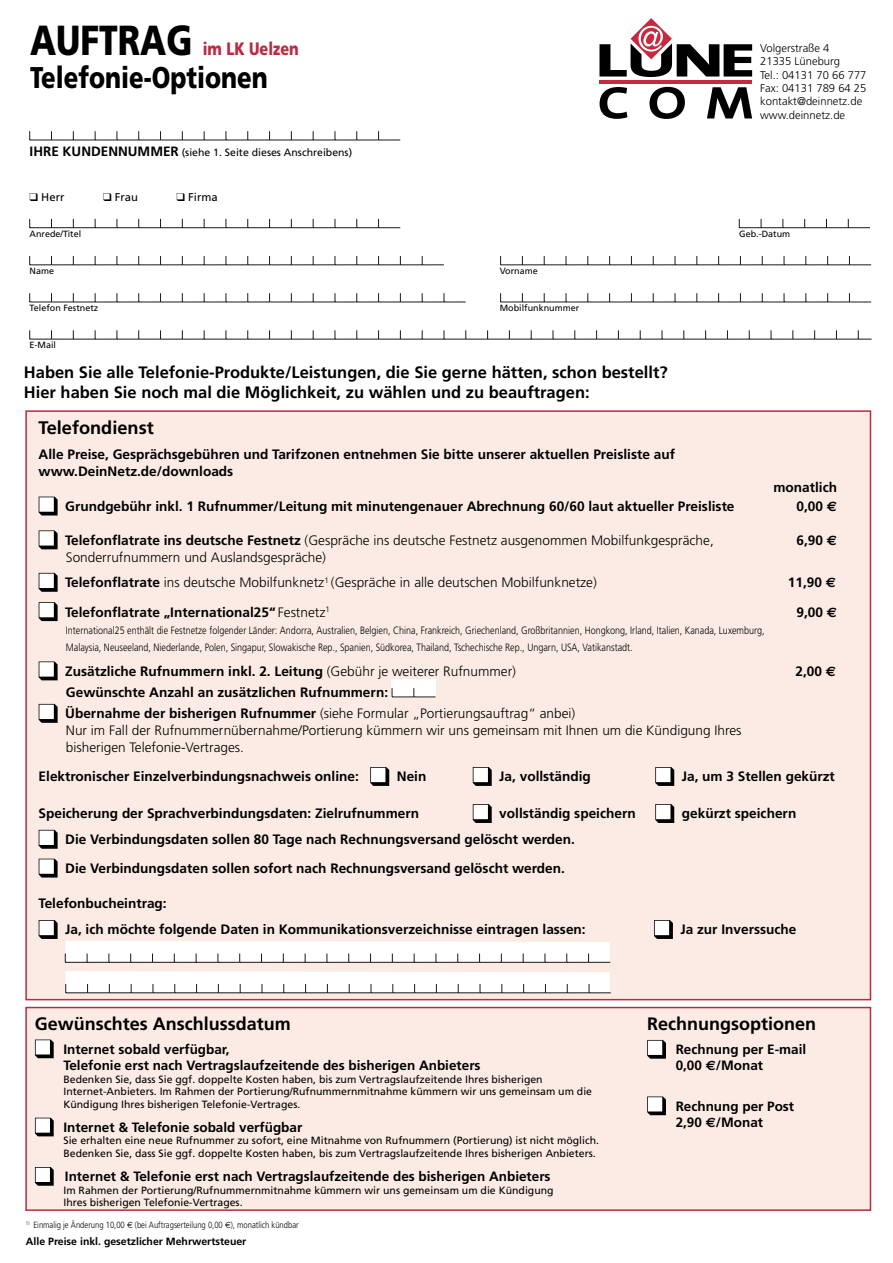
<style>
.page{position:relative;width:893px;height:1263px;background:#fff}
.page>*{position:absolute;margin:0;border:0;box-sizing:border-box;transform-origin:0 0}
.t1{font:900 42px "Frutiger";color:#000;scale:.8 1}
.t2{font:900 30px "Frutiger";color:#000;scale:.8 1}
.t3{font:700 18.15px "Frutiger";color:#000}
.t4{font:700 18px "Frutiger";color:#000}
.t5{font:900 18px "Frutiger";color:#b72c42;scale:.8 1}
.t6{font:700 16.5px/19.8px "Frutiger";color:#000}
.t7{font:700 13.65px/16.4px "Frutiger";color:#000}
.t8{font:300 13.65px/25.5px "Frutiger";color:#000}
.t9{font:700 13.5px/16.2px "Frutiger";color:#000}
.t10{font:300 11.25px/13.4px "Frutiger";color:#000}
.t11{font:11.25px "Frutiger";color:#000}
.t12{font:300 10.65px/17px "Frutiger";color:#000;scale:.85 1}
.t13{font:10.5px/12.6px "Frutiger";color:#000}
.t14{font:700 10.5px "Frutiger";color:#000}
.t15{font:300 9px "Frutiger";color:#000;scale:.85 1}
.t16{font:9px "Frutiger";color:#000}
.s1{font-weight:700;font-size:13.5px}
.s2{font-family:"Euro Sans"}
.s3{font-weight:700}
.s4{font-weight:300}
.s5{font-family:"Euro Sans";font-weight:400}
</style>
<div class="page">
<div style="left:25px;top:1007px;width:846px;height:204px;background:#fbebe4;border:2px solid #b72c42"></div>
<svg style="left:29px;top:131px;width:371px;height:10px"></svg>
<svg style="left:29px;top:219px;width:371px;height:9px"></svg>
<svg style="left:739px;top:219px;width:131px;height:9px"></svg>
<svg style="left:29px;top:256px;width:415px;height:10px"></svg>
<svg style="left:500px;top:256px;width:371px;height:10px"></svg>
<svg style="left:29px;top:293px;width:437px;height:10px"></svg>
<svg style="left:500px;top:293px;width:371px;height:10px"></svg>
<svg style="left:29px;top:330px;width:843px;height:10px"></svg>
<svg style="left:600px;top:87px;width:27px;height:32px"></svg>
<svg style="left:649px;top:87px;width:36px;height:32px"></svg>
<svg style="left:707px;top:87px;width:45px;height:31px"></svg>
<svg style="left:599px;top:18px;width:153px;height:59px"></svg>
<hr style="left:599px;top:80px;width:153px;height:3px;background:#c72a40">
<svg style="left:35px;top:1039px;width:19px;height:19px"></svg>
<svg style="left:35px;top:1118px;width:19px;height:18px"></svg>
<svg style="left:35px;top:1167px;width:19px;height:19px"></svg>
<svg style="left:647px;top:1040px;width:19px;height:19px"></svg>
<svg style="left:647px;top:1096px;width:19px;height:19px"></svg>
<div style="left:25px;top:410px;width:846px;height:590px;background:#fbebe4;border:2px solid #b72c42"></div>
<div style="left:392px;top:679px;width:44px;height:18px;background:#fff"></div>
<svg style="left:39px;top:497px;width:19px;height:18px"></svg>
<svg style="left:39px;top:530px;width:19px;height:19px"></svg>
<svg style="left:39px;top:573px;width:19px;height:19px"></svg>
<svg style="left:39px;top:602px;width:19px;height:19px"></svg>
<svg style="left:39px;top:661px;width:19px;height:19px"></svg>
<svg style="left:392px;top:688px;width:44px;height:10px"></svg>
<svg style="left:39px;top:704px;width:19px;height:19px"></svg>
<svg style="left:370px;top:767px;width:19px;height:19px"></svg>
<svg style="left:473px;top:767px;width:19px;height:19px"></svg>
<svg style="left:655px;top:767px;width:19px;height:19px"></svg>
<svg style="left:473px;top:804px;width:19px;height:19px"></svg>
<svg style="left:655px;top:804px;width:19px;height:19px"></svg>
<svg style="left:39px;top:830px;width:19px;height:19px"></svg>
<svg style="left:39px;top:859px;width:19px;height:18px"></svg>
<svg style="left:39px;top:920px;width:19px;height:19px"></svg>
<svg style="left:654px;top:920px;width:19px;height:19px"></svg>
<svg style="left:65px;top:941px;width:545px;height:22px;background:#f0efef"></svg>
<svg style="left:65px;top:971px;width:546px;height:22px;background:#f3f3f2"></svg>
<h1 class="t1" style="left:30px;top:15px;width:205px">AUFTRAG</h1>
<h3 class="t5" style="left:203px;top:38px;width:122px">im LK Uelzen</h3>
<h2 class="t2" style="left:30px;top:59px;width:299px">Telefonie-Optionen</h2>
<p class="t10" style="left:760px;top:41px;width:108px">Volgerstraße 4<br>21335 Lüneburg<br>Tel.: 04131 70 66 777<br>Fax: 04131 789 64 25 kontakt@deinnetz.de www.deinnetz.de</p>
<p class="t13" style="left:30px;top:146px;width:324px"><span class="s1">IHRE KUNDENNUMMER</span> (siehe 1. Seite dieses Anschreibens)</p>
<p class="t11" style="left:30px;top:191px;width:36px">❑ Herr</p>
<p class="t11" style="left:103px;top:191px;width:36px">❑ Frau</p>
<p class="t11" style="left:177px;top:191px;width:43px">❑ Firma</p>
<p class="t16" style="left:30px;top:228px;width:53px">Anrede/Titel</p>
<p class="t16" style="left:739px;top:228px;width:53px">Geb.-Datum</p>
<p class="t16" style="left:30px;top:266px;width:26px">Name</p>
<p class="t16" style="left:500px;top:266px;width:40px">Vorname</p>
<p class="t16" style="left:30px;top:303px;width:70px">Telefon Festnetz</p>
<p class="t16" style="left:500px;top:303px;width:81px">Mobilfunknummer</p>
<p class="t16" style="left:30px;top:340px;width:28px">E-Mail</p>
<p class="t6" style="left:24px;top:362px;width:645px">Haben Sie alle Telefonie-Produkte/Leistungen, die Sie gerne hätten, schon bestellt?<br>Hier haben Sie noch mal die Möglichkeit, zu wählen und zu beauftragen:</p>
<h3 class="t3" style="left:39px;top:417px;width:117px">Telefondienst</h3>
<p class="t7" style="left:39px;top:446px;width:638px">Alle Preise, Gesprächsgebühren und Tarifzonen entnehmen Sie bitte unserer aktuellen Preisliste auf www.DeinNetz.de/downloads</p>
<p class="t7" style="left:773px;top:479px;width:65px">monatlich</p>
<p class="t7" style="left:65px;top:498px;width:671px">Grundgebühr inkl. 1 Rufnummer/Leitung mit minutengenauer Abrechnung 60/60 laut aktueller Preisliste</p>
<p class="t7" style="left:797px;top:498px;width:42px">0,00 <span class="s2">€</span></p>
<p class="t8" style="left:65px;top:527px;width:650px"><span class="s3">Telefonflatrate ins deutsche Festnetz</span> (Gespräche ins deutsche Festnetz ausgenommen Mobilfunkgespräche,</p>
<p class="t7" style="left:797px;top:532px;width:42px">6,90 <span class="s2">€</span></p>
<p class="t8" style="left:65px;top:544px;width:533px">Sonderrufnummern und Auslandsgespräche)<br><span class="s3">Telefonflatrate</span> ins deutsche Mobilfunknetz<sup>1</sup> (Gespräche in alle deutschen Mobilfunknetze)</p>
<p class="t7" style="left:788px;top:574px;width:50px">11,90 <span class="s2">€</span></p>
<p class="t7" style="left:65px;top:603px;width:266px">Telefonflatrate „International25“ <span class="s4">Festnetz</span><sup>1</sup></p>
<p class="t7" style="left:796px;top:603px;width:42px">9,00 <span class="s2">€</span></p>
<p class="t12" style="left:66px;top:621px;width:823px">International25 enthält die Festnetze folgender Länder: Andorra, Australien, Belgien, China, Frankreich, Griechenland, Großbritannien, Hongkong, Irland, Italien, Kanada, Luxemburg,<br>Malaysia, Neuseeland, Niederlande, Polen, Singapur, Slowakische Rep., Spanien, Südkorea, Thailand, Tschechische Rep., Ungarn, USA, Vatikanstadt.</p>
<p class="t7" style="left:65px;top:663px;width:452px">Zusätzliche Rufnummern inkl. 2. Leitung <span class="s4">(Gebühr je weiterer Rufnummer)</span></p>
<p class="t7" style="left:796px;top:663px;width:42px">2,00 <span class="s2">€</span></p>
<p class="t7" style="left:65px;top:682px;width:512px;line-height:21.1px">Gewünschte Anzahl an zusätzlichen Rufnummern:<br>Übernahme der bisherigen Rufnummer <span class="s4">(siehe Formular „Portierungsauftrag“ anbei)</span></p>
<p class="t8" style="left:66px;top:722px;width:677px;line-height:16.4px">Nur im Fall der Rufnummernübernahme/Portierung kümmern wir uns gemeinsam mit Ihnen um die Kündigung Ihres bisherigen Telefonie-Vertrages.</p>
<p class="t7" style="left:39px;top:768px;width:322px">Elektronischer Einzelverbindungsnachweis online:</p>
<p class="t7" style="left:397px;top:768px;width:31px">Nein</p>
<p class="t7" style="left:499px;top:768px;width:93px">Ja, vollständig</p>
<p class="t7" style="left:682px;top:768px;width:155px">Ja, um 3 Stellen gekürzt</p>
<p class="t7" style="left:39px;top:805px;width:382px">Speicherung der Sprachverbindungsdaten: Zielrufnummern</p>
<p class="t7" style="left:499px;top:805px;width:138px">vollständig speichern</p>
<p class="t7" style="left:682px;top:805px;width:116px">gekürzt speichern</p>
<p class="t7" style="left:65px;top:825px;width:511px;line-height:28.8px">Die Verbindungsdaten sollen 80 Tage nach Rechnungsversand gelöscht werden.<br>Die Verbindungsdaten sollen sofort nach Rechnungsversand gelöscht werden.</p>
<p class="t7" style="left:65px;top:890px;width:522px;line-height:26.5px;text-indent:-27px">Telefonbucheintrag:<br>Ja, ich möchte folgende Daten in Kommunikationsverzeichnisse eintragen lassen:</p>
<p class="t7" style="left:680px;top:921px;width:117px">Ja zur Inverssuche</p>
<h3 class="t4" style="left:35px;top:1013px;width:257px">Gewünschtes Anschlussdatum</h3>
<p class="t9" style="left:63px;top:1041px;width:419px">Internet sobald verfügbar,<br>Telefonie erst nach Vertragslaufzeitende des bisherigen Anbieters</p>
<p class="t13" style="left:63px;top:1072px;width:530px">Bedenken Sie, dass Sie ggf. doppelte Kosten haben, bis zum Vertragslaufzeitende Ihres bisherigen<br>Internet-Anbieters. Im Rahmen der Portierung/Rufnummernmitnahme kümmern wir uns gemeinsam um die<br>Kündigung Ihres bisherigen Telefonie-Vertrages.</p>
<p class="t9" style="left:63px;top:1119px;width:240px">Internet &amp; Telefonie sobald verfügbar</p>
<p class="t13" style="left:63px;top:1134px;width:537px">Sie erhalten eine neue Rufnummer zu sofort, eine Mitnahme von Rufnummern (Portierung) ist nicht möglich.<br>Bedenken Sie, dass Sie ggf. doppelte Kosten haben, bis zum Vertragslaufzeitende Ihres bisherigen Anbieters.</p>
<p class="t9" style="left:65px;top:1168px;width:487px">Internet &amp; Telefonie erst nach Vertragslaufzeitende des bisherigen Anbieters</p>
<p class="t13" style="left:63px;top:1184px;width:492px">Im Rahmen der Portierung/Rufnummernmitnahme kümmern wir uns gemeinsam um die Kündigung<br>Ihres bisherigen Telefonie-Vertrages.</p>
<p class="t15" style="left:26px;top:1220px;width:322px"><sup>1)</sup> Einmalig je Änderung 10,00 <span class="s5">€</span> (bei Auftragserteilung 0,00 <span class="s5">€</span>), monatlich kündbar</p>
<p class="t14" style="left:26px;top:1235px;width:222px">Alle Preise inkl. gesetzlicher Mehrwertsteuer</p>
<h3 class="t4" style="left:647px;top:1013px;width:170px">Rechnungsoptionen</h3>
<p class="t9" style="left:676px;top:1041px;width:132px">Rechnung per E-mail<br>0,00 <span class="s2">€</span>/Monat</p>
<p class="t9" style="left:676px;top:1098px;width:120px">Rechnung per Post<br>2,90 <span class="s2">€</span>/Monat</p>
</div>
